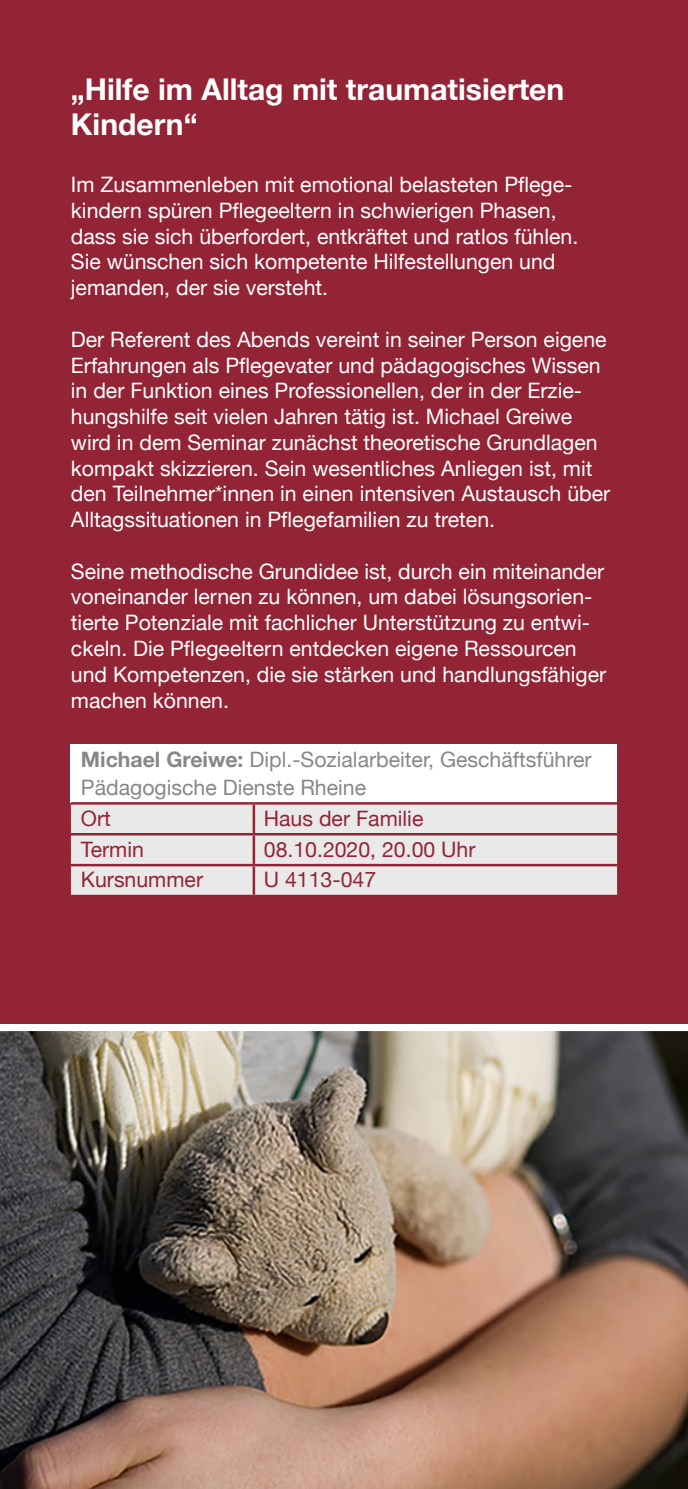
<style>
.page{position:relative;width:688px;height:1489px;background:#fff}
.page>*{position:absolute;margin:0;border:0;box-sizing:border-box;transform-origin:0 0}
.t1{font:700 30px/35px "Helvetica Neue";color:#fff}
.t2{font:21.25px/25.8px "Helvetica Neue";color:#fff}
.t3{font:21.25px/27.5px "Helvetica Neue";color:#868786}
.t4{font:21.25px "Helvetica Neue";color:#932436}
.s1{font-weight:700}
</style>
<div class="page">
<div style="left:0;top:0;width:687px;height:1038px;background:#932436"></div>
<hr style="left:687px;top:0;width:1px;height:1037px;background:#932436">
<div style="left:71px;top:744px;width:546px;height:59px;background:#fff"></div>
<div style="left:71px;top:804px;width:546px;height:90px;background:#e9e9e9"></div>
<hr style="left:252px;top:804px;width:3px;height:29px;background:#932436">
<hr style="left:252px;top:835px;width:3px;height:28px;background:#932436">
<hr style="left:252px;top:866px;width:3px;height:28px;background:#932436">
<hr style="left:71px;top:802px;width:183px;height:2px;background:#932436">
<hr style="left:254px;top:802px;width:363px;height:2px;background:#932436">
<hr style="left:71px;top:833px;width:183px;height:2px;background:#932436">
<hr style="left:254px;top:833px;width:363px;height:2px;background:#932436">
<hr style="left:71px;top:863px;width:183px;height:3px;background:#932436">
<hr style="left:254px;top:863px;width:363px;height:3px;background:#932436">
<img style="left:0;top:1031px;width:687px;height:457px">
<div style="left:0;top:1023px;width:687px;height:8px;background:#fff"></div>
<h1 class="t1" style="left:71px;top:73px;width:494px">„Hilfe im Alltag mit traumatisierten<br>Kindern“</h1>
<p class="t2" style="left:71px;top:173px;width:508px">Im Zusammenleben mit emotional belasteten Pflege&shy;kindern spüren Pflegeeltern in schwierigen Phasen, dass sie sich überfordert, entkräftet und ratlos fühlen.<br>Sie wünschen sich kompetente Hilfestellungen und jemanden, der sie versteht.</p>
<p class="t2" style="left:71px;top:327px;width:540px">Der Referent des Abends vereint in seiner Person eigene Erfahrungen als Pflegevater und pädagogisches Wissen in der Funktion eines Professionellen, der in der Erzie&shy;hungshilfe seit vielen Jahren tätig ist. Michael Greiwe wird in dem Seminar zunächst theoretische Grundlagen kompakt skizzieren. Sein wesentliches Anliegen ist, mit den Teilnehmer*innen in einen intensiven Austausch über Alltagssituationen in Pflegefamilien zu treten.</p>
<p class="t2" style="left:71px;top:559px;width:536px">Seine methodische Grundidee ist, durch ein miteinander voneinander lernen zu können, um dabei lösungsorien&shy;tierte Potenziale mit fachlicher Unterstützung zu entwi&shy;ckeln. Die Pflegeeltern entdecken eigene Ressourcen und Kompetenzen, die sie stärken und handlungsfähiger machen können.</p>
<p class="t3" style="left:81px;top:747px;width:512px"><span class="s1">Michael Greiwe:</span> Dipl.-Sozialarbeiter, Geschäftsführer<br>Pädagogische Dienste Rheine</p>
<p class="t4" style="left:81px;top:802px;width:31px">Ort</p>
<p class="t4" style="left:264px;top:802px;width:161px">Haus der Familie</p>
<p class="t4" style="left:81px;top:833px;width:64px">Termin</p>
<p class="t4" style="left:264px;top:833px;width:213px">08.10.2020, 20.00 Uhr</p>
<p class="t4" style="left:81px;top:864px;width:124px">Kursnummer</p>
<p class="t4" style="left:264px;top:864px;width:114px">U 4113-047</p>
</div>
